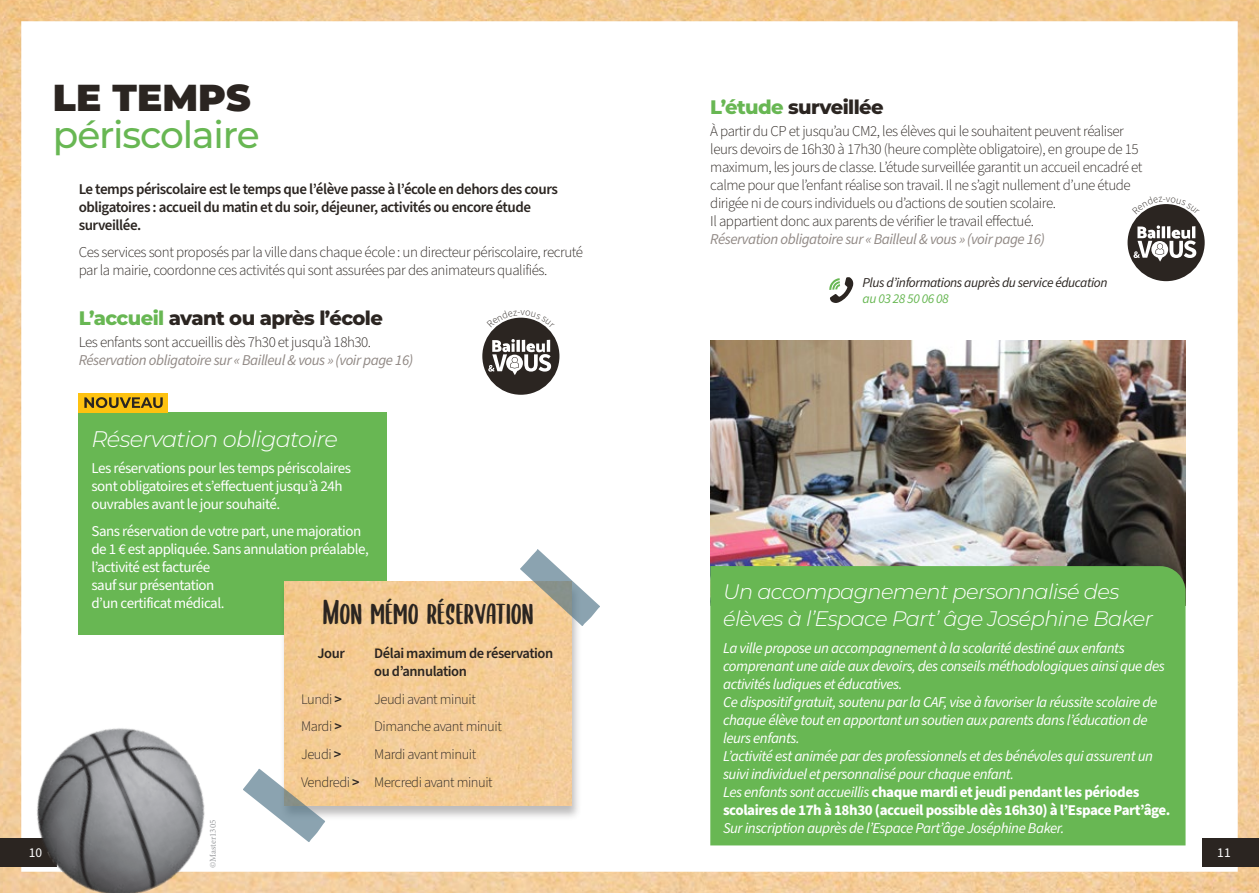
<style>
.page{position:relative;width:1259px;height:893px;background:#fff}
.page>*{position:absolute;margin:0;border:0;box-sizing:border-box;transform-origin:0 0}
.t1{font:500 37.5px "Montserrat";letter-spacing:-.03em;color:#68b753}
.t2{font:900 37.5px "Montserrat";color:#2b2521}
.t3{font:35.25px "SUBSCRIBER";color:#2b2521}
.t4{font:italic 300 22.5px "Montserrat";letter-spacing:-.03em;color:#fff}
.t5{font:italic 300 21px/27px "Montserrat";letter-spacing:-.03em;color:#fff}
.t6{font:800 19.5px "Montserrat";letter-spacing:-.03em;color:#2b2521}
.t7{font:300 15px/18px "Source Sans Pro";letter-spacing:-.03em;color:#2b2521}
.t8{font:italic 15px/18px "Source Sans Pro";letter-spacing:-.03em;color:#fff}
.t9{font:15px/18px "Source Sans Pro";letter-spacing:-.03em;color:#fff}
.t10{font:600 15px/18px "Source Sans Pro";letter-spacing:-.03em;color:#2b2521}
.t11{font:700 15px/18px "Source Sans Pro";letter-spacing:-.03em;color:#fff}
.t12{font:italic 15px "Source Sans Pro";letter-spacing:-.03em;color:#918985}
.t13{font:300 14.55px "Source Sans Pro";letter-spacing:-.03em;color:#2b2521}
.t14{font:600 14.55px/17.4px "Source Sans Pro";letter-spacing:-.03em;color:#2b2521}
.t15{font:italic 13.5px/16.2px "Source Sans Pro";letter-spacing:-.03em;color:#2b2521}
.t16{font:13.5px "Source Sans Pro";color:#fff}
.t17{font:9px "Minion Pro";color:#9d9fa2}
.s1{color:#68b753}
.s2{font-weight:400;font-style:italic;color:#918985}
.s3{font-weight:400;font-style:italic}
.s4{font-weight:600}
</style>
<div class="page">
<img style="left:0;top:0;width:1259px;height:893px">
<div style="left:1202px;top:838px;width:57px;height:29px;background:#2b2521"></div>
<div style="left:0;top:838px;width:56px;height:29px;background:#2b2521"></div>
<div style="left:482px;top:318px;width:77px;height:77px;background:#2b2521;border-radius:50%"></div>
<svg style="left:488px;top:339px;width:63px;height:36px"></svg>
<svg style="left:829px;top:277px;width:24px;height:26px"></svg>
<div style="left:1127px;top:204px;width:77px;height:77px;background:#2b2521;border-radius:50%"></div>
<svg style="left:1133px;top:225px;width:63px;height:37px"></svg>
<div style="left:79px;top:412px;width:308px;height:223px;background:#68b753"></div>
<img style="left:4px;top:710px;width:228px;height:183px">
<img style="left:710px;top:340px;width:475px;height:226px">
<div style="left:710px;top:566px;width:475px;height:279px;background:#68b753"></div>
<div style="left:79px;top:393px;width:89px;height:19px;background:#fec210"></div>
<svg style="left:84px;top:397px;width:79px;height:11px"></svg>
<div style="left:280px;top:582px;width:302px;height:239px;background:#231f20;opacity:.3"></div>
<img style="left:285px;top:582px;width:287px;height:223px">
<svg style="left:243px;top:768px;width:82px;height:74px"></svg>
<svg style="left:520px;top:549px;width:80px;height:77px"></svg>
<svg style="left:487px;top:310px;width:67px;height:18px"></svg>
<svg style="left:1132px;top:197px;width:67px;height:18px"></svg>
<p class="t2" style="left:53px;top:70px;width:199px">LE TEMPS</p>
<p class="t1" style="left:53px;top:109px;width:208px">périscolaire</p>
<p class="t10" style="left:79px;top:181px;width:481px">Le temps périscolaire est le temps que l’élève passe à l’école en dehors des cours obligatoires : accueil du matin et du soir, déjeuner, activités ou encore étude surveillée.</p>
<p class="t7" style="left:79px;top:243px;width:506px">Ces services sont proposés par la ville dans chaque école : un directeur périscolaire, recruté par la mairie, coordonne ces activités qui sont assurées par des animateurs qualifiés.</p>
<p class="t6" style="left:79px;top:303px;width:306px"><span class="s1">L’accueil</span> avant ou après l’école</p>
<p class="t7" style="left:79px;top:333px;width:294px">Les enfants sont accueillis dès 7h30 et jusqu’à 18h30.</p>
<p class="t12" style="left:79px;top:350px;width:336px">Réservation obligatoire sur « Bailleul &amp; vous » (voir page 16)</p>
<p class="t6" style="left:710px;top:92px;width:175px"><span class="s1">L’étude</span> surveillée</p>
<p class="t7" style="left:710px;top:122px;width:434px">À partir du CP et jusqu’au CM2, les élèves qui le souhaitent peuvent réaliser leurs devoirs de 16h30 à 17h30 (heure complète obligatoire), en groupe de 15 maximum, les jours de classe. L’étude surveillée garantit un accueil encadré et calme pour que l’enfant réalise son travail. Il ne s’agit nullement d’une étude dirigée ni de cours individuels ou d’actions de soutien scolaire.<br>Il appartient donc aux parents de vérifier le travail effectué.<br><span class="s2">Réservation obligatoire sur « Bailleul &amp; vous » (voir page 16)</span></p>
<p class="t15" style="left:862px;top:275px;width:246px">Plus d’informations auprès du service éducation <span class="s1">au 03 28 50 06 08</span></p>
<p class="t4" style="left:91px;top:424px;width:248px">Réservation obligatoire</p>
<p class="t9" style="left:91px;top:460px;width:261px">Les réservations pour les temps périscolaires sont obligatoires et s’effectuent jusqu’à 24h ouvrables avant le jour souhaité.</p>
<p class="t9" style="left:91px;top:522px;width:279px">Sans réservation de votre part, une majoration de 1 € est appliquée. Sans annulation préalable, l’activité est facturée<br>sauf sur présentation<br>d’un certificat médical.</p>
<p class="t5" style="left:723px;top:578px;width:431px">Un accompagnement personnalisé des élèves à l’Espace Part’ âge Joséphine Baker</p>
<p class="t8" style="left:723px;top:639px;width:443px">La ville propose un accompagnement à la scolarité destiné aux enfants comprenant une aide aux devoirs, des conseils méthodologiques ainsi que des activités ludiques et éducatives.</p>
<p class="t8" style="left:723px;top:693px;width:436px">Ce dispositif gratuit, soutenu par la CAF, vise à favoriser la réussite scolaire de chaque élève tout en apportant un soutien aux parents dans l’éducation de leurs enfants.</p>
<p class="t8" style="left:723px;top:747px;width:431px">L’activité est animée par des professionnels et des bénévoles qui assurent un suivi individuel et personnalisé pour chaque enfant.</p>
<p class="t11" style="left:723px;top:783px;width:449px"><span class="s3">Les enfants sont accueillis</span> chaque mardi et jeudi pendant les périodes scolaires de 17h à 18h30 (accueil possible dès 16h30) à l’Espace Part’âge.</p>
<p class="t8" style="left:723px;top:819px;width:343px">Sur inscription auprès de l’Espace Part’âge Joséphine Baker.</p>
<p class="t3" style="left:323px;top:588px;width:212px">Mon mémo réservation</p>
<p class="t14" style="left:317px;top:645px;width:29px">Jour</p>
<p class="t14" style="left:374px;top:645px;width:180px">Délai maximum de réservation ou d’annulation</p>
<p class="t13" style="left:301px;top:689px;width:42px">Lundi <span class="s4">&gt;</span></p>
<p class="t13" style="left:374px;top:689px;width:103px">Jeudi avant minuit</p>
<p class="t13" style="left:301px;top:717px;width:42px">Mardi <span class="s4">&gt;</span></p>
<p class="t13" style="left:374px;top:717px;width:129px">Dimanche avant minuit</p>
<p class="t13" style="left:301px;top:745px;width:42px">Jeudi <span class="s4">&gt;</span></p>
<p class="t13" style="left:374px;top:745px;width:104px">Mardi avant minuit</p>
<p class="t13" style="left:301px;top:772px;width:60px">Vendredi <span class="s4">&gt;</span></p>
<p class="t13" style="left:374px;top:772px;width:120px">Mercredi avant minuit</p>
<p class="t17" style="left:207px;top:868px;width:50px;rotate:-90deg">©Master1305</p>
<p class="t16" style="left:29px;top:844px;width:15px">10</p>
<p class="t16" style="left:1217px;top:844px;width:15px">11</p>
</div>
